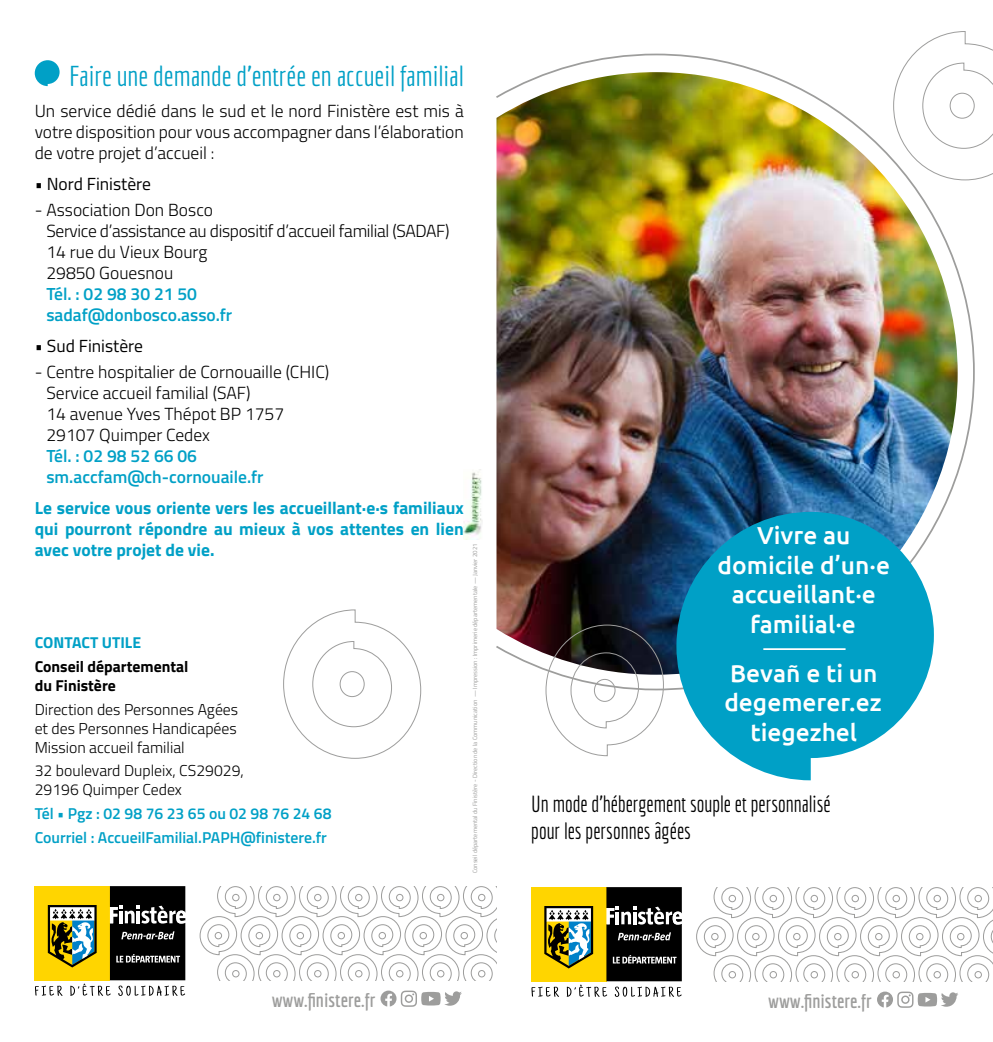
<style>
.page{position:relative;width:993px;height:1042px;background:#fff}
.page>*{position:absolute;margin:0;border:0;box-sizing:border-box;transform-origin:0 0}
.t1{font:28px "Economica";color:#00a0c6}
.t2{font:500 24.5px/29.4px "Ubuntu";color:#fff;text-align:center}
.t3{font:22.75px/27.3px "Economica";color:#000;scale:.9 1}
.t4{font:700 19.43px "Economica";color:#9d9d9c}
.t5{font:300 17.5px/21px "Titillium Web";color:#000;text-align:justify}
.t6{font:700 17.5px/21px "Titillium Web";color:#00a0c6;text-align:justify}
.t7{font:300 17.5px/21px "Titillium Web";letter-spacing:-.02em;color:#000}
.t8{font:600 17.5px/21px "Titillium Web";color:#00a0c6}
.t9{font:17.5px "Titillium Web";color:#000}
.t10{font:300 15.75px/18.9px "Titillium Web";color:#000;text-align:justify}
.t11{font:600 15.75px/23.8px "Titillium Web";color:#00a0c6}
.t12{font:700 15.75px/18.9px "Titillium Web";color:#000}
.t13{font:700 15.75px "Titillium Web";color:#00a0c6}
.t14{font:6.12px "Titillium Web";color:#9d9d9c}
</style>
<div class="page">
<img style="left:496px;top:53px;width:479px;height:638px">
<img style="left:463px;top:469px;width:19px;height:71px">
<svg style="left:676px;top:512px;width:257px;height:268px;fill:#00a0c6"></svg>
<svg style="left:35px;top:60px;width:25px;height:26px"></svg>
<svg style="left:283px;top:609px;width:138px;height:150px"></svg>
<svg style="left:545px;top:624px;width:119px;height:133px"></svg>
<svg style="left:877px;top:991px;width:81px;height:17px"></svg>
<svg style="left:531px;top:887px;width:150px;height:110px"></svg>
<svg style="left:696px;top:887px;width:296px;height:94px"></svg>
<div style="left:974px;top:971px;width:7px;height:7px;border:1px solid #9d9d9c;border-radius:50%"></div>
<svg style="left:380px;top:990px;width:82px;height:17px"></svg>
<svg style="left:35px;top:886px;width:150px;height:110px"></svg>
<svg style="left:199px;top:886px;width:297px;height:95px"></svg>
<div style="left:478px;top:970px;width:7px;height:7px;border:1px solid #9d9d9c;border-radius:50%"></div>
<svg style="left:892px;top:31px;width:100px;height:150px"></svg>
<hr style="left:763px;top:648px;width:82px;height:2px;background:#fff">
<h1 class="t1" style="left:69px;top:60px;width:396px">Faire une demande d’entrée en accueil familial</h1>
<p class="t5" style="left:35px;top:100px;width:430px">Un service dédié dans le sud et le nord Finistère est mis à votre disposition pour vous accompagner dans l’élaboration de votre projet d’accueil :</p>
<p class="t9" style="left:35px;top:171px;width:118px">• Nord Finistère</p>
<p class="t7" style="left:46px;top:198px;width:404px;text-indent:-12px">- Association Don Bosco<br>Service d’assistance au dispositif d’accueil familial (SADAF)<br>14 rue du Vieux Bourg<br>29850 Gouesnou</p>
<p class="t8" style="left:46px;top:282px;width:187px">Tél. : 02 98 30 21 50 sadaf@donbosco.asso.fr</p>
<p class="t9" style="left:35px;top:333px;width:110px">• Sud Finistère</p>
<p class="t5" style="left:46px;top:360px;width:284px;text-align:left;text-indent:-12px">- Centre hospitalier de Cornouaille (CHIC)<br>Service accueil familial (SAF)<br>14 avenue Yves Thépot BP 1757<br>29107 Quimper Cedex</p>
<p class="t8" style="left:46px;top:444px;width:218px">Tél. : 02 98 52 66 06 sm.accfam@ch-cornouaile.fr</p>
<p class="t6" style="left:35px;top:496px;width:430px">Le service vous oriente vers les accueillant.e.s familiaux qui pourront répondre au mieux à vos attentes en lien avec votre projet de vie.</p>
<p class="t13" style="left:35px;top:630px;width:108px">CONTACT UTILE</p>
<p class="t12" style="left:35px;top:656px;width:155px">Conseil départemental du Finistère</p>
<p class="t10" style="left:35px;top:699px;width:205px">Direction des Personnes Agées et des Personnes Handicapées Mission accueil familial</p>
<p class="t10" style="left:35px;top:761px;width:210px">32 boulevard Dupleix, CS29029,<br>29196 Quimper Cedex</p>
<p class="t11" style="left:35px;top:801px;width:298px">Tél • Pgz : 02 98 76 23 65 ou 02 98 76 24 68<br>Courriel : AccueilFamilial.PAPH@finistere.fr</p>
<p class="t14" style="left:470px;top:873px;width:331px;rotate:-90deg">Conseil départemental du Finistère - Direction de la Communication — Impression : Imprimerie départementale — Janvier 2021</p>
<h2 class="t2" style="left:717px;top:520px;width:174px">Vivre au domicile d’un.e accueillant.e familial.e</h2>
<h2 class="t2" style="left:724px;top:657px;width:159px">Bevañ e ti un degemerer.ez tiegezhel</h2>
<h3 class="t3" style="left:531px;top:790px;width:334px">Un mode d’hébergement souple et personnalisé pour les personnes âgées</h3>
<p class="t4" style="left:271px;top:989px;width:105px">www.finistere.fr</p>
<p class="t4" style="left:768px;top:990px;width:105px">www.finistere.fr</p>
</div>
